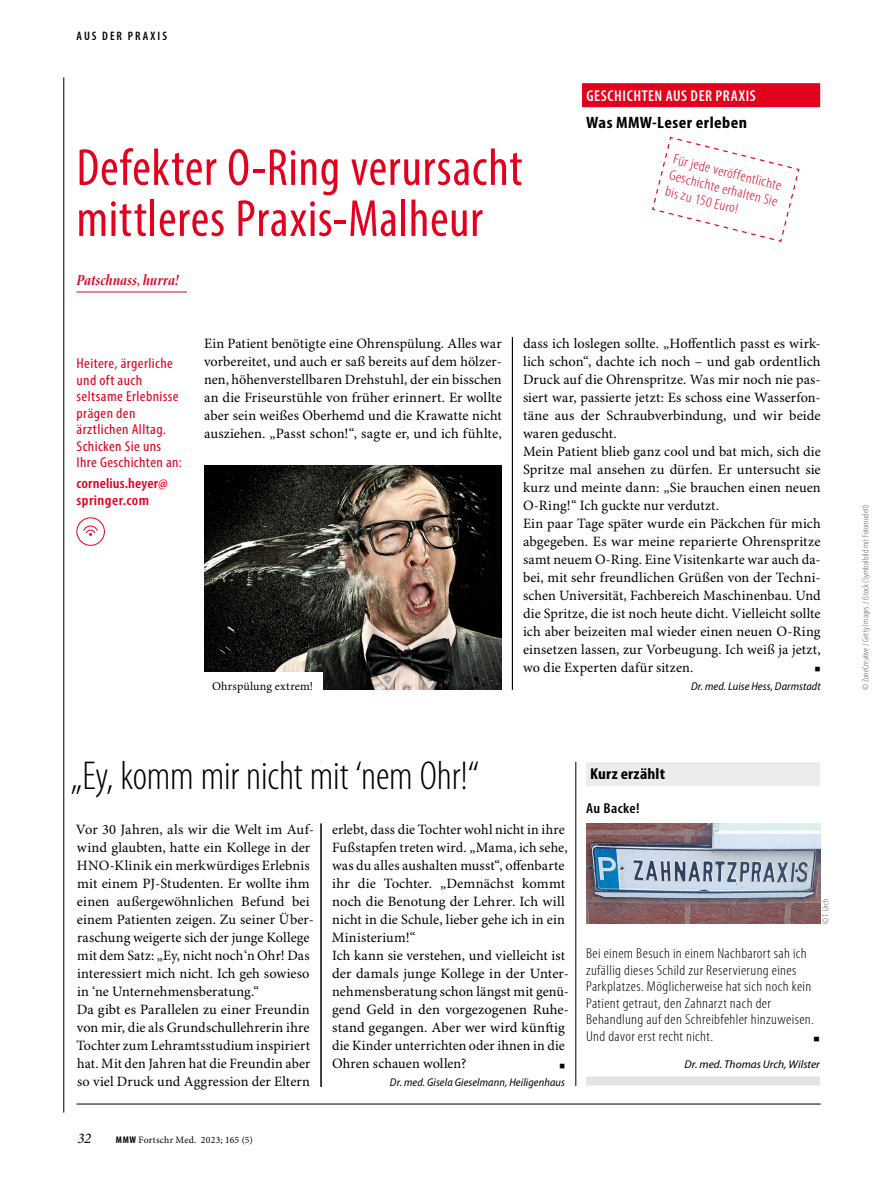
<style>
.page{position:relative;width:893px;height:1187px;background:#fff}
.page>*{position:absolute;margin:0;border:0;box-sizing:border-box;transform-origin:0 0}
.Title_kleinrot{font:condensed 52.5px/51px "Myriad Pro";letter-spacing:.015em;color:#e3001d}
.Title_klein_schmalro{font:300 condensed 40.5px "Myriad Pro";letter-spacing:-.005em;color:#000}
.t1{font:700 condensed 16.5px "Myriad Pro";letter-spacing:.025em;color:#000;scale:1.1 1}
.t2{font:600 condensed 15.75px "Myriad Pro";letter-spacing:.04em;color:#fff}
.SuperTitle_1rot{font:15.75px "Minion Pro Bold Cn It Disp";letter-spacing:.005em;color:#e3001d}
.Box_Heading_x{font:700 condensed 15.75px "Myriad Pro";letter-spacing:.01em;color:#000;scale:1.1 1}
.t3{font:italic 14.85px "Minion Pro";color:#000}
.Para_Box{font:300 condensed 14.4px/16.5px "Myriad Pro";letter-spacing:.02em;color:#000;scale:1.1 1}
.t4{font:condensed 14.4px/16.5px "Myriad Pro";letter-spacing:.025em;color:#e3001d;scale:1.1 1}
.t5{font:300 condensed 14.4px/16.5px "Myriad Pro";color:#e3001d;text-align:justify;scale:1.1 1}
.t6{font:600 condensed 14.4px/16.5px "Myriad Pro";letter-spacing:.01em;color:#e3001d;scale:1.1 1}
.Box_SectionHeading_x{font:600 condensed 14.4px "Myriad Pro";letter-spacing:.025em;color:#000;scale:1.1 1}
.Para_x{font:14.25px/18px "Minion Pro";letter-spacing:.005em;color:#000;text-align:justify}
.t7{font:600 condensed 12.3px "Myriad Pro";letter-spacing:.165em;color:#000}
.Image_Caption_x{font:12px "Minion Pro";letter-spacing:.015em;color:#000}
.Para_x-2{font:italic semi-condensed 11.25px "Myriad Pro";letter-spacing:.01em;color:#000}
.Para_Box_Linie{font:italic semi-condensed 11.25px "Myriad Pro";color:#000;scale:1.1 1}
.Para_x-3{font:10.5px "Arial Unicode MS";color:#000}
.Para_Box-2{font:10.5px "Arial Unicode MS";color:#000;scale:1.1 1}
.t8{font:9.75px "Minion Pro";letter-spacing:.025em;color:#000}
.Image_Source_x{font:300 condensed 9px "Myriad Pro";letter-spacing:.02em;color:#565655}
.s1{font-family:"Myriad Pro";font-weight:700;font-stretch:condensed}
</style>
<div class="page">
<hr style="left:77px;top:1103px;width:744px;height:1px;background:#000">
<hr style="left:64px;top:77px;width:1px;height:1035px;background:#000">
<div style="left:77px;top:517px;width:28px;height:28px;border:1px solid #e3001d;border-radius:50%"></div>
<svg style="left:83px;top:525px;width:15px;height:10px"></svg>
<div style="left:582px;top:83px;width:238px;height:24px;background:#e3001d"></div>
<svg style="left:652px;top:136px;width:148px;height:106px"></svg>
<hr style="left:321px;top:823px;width:1px;height:263px;background:#000">
<hr style="left:512px;top:337px;width:1px;height:352px;background:#000">
<hr style="left:77px;top:292px;width:110px;height:1px;background:#e3001d">
<div style="left:586px;top:762px;width:234px;height:24px;background:#ececec"></div>
<div style="left:586px;top:1076px;width:234px;height:9px;background:#e3e3e3"></div>
<img style="left:204px;top:466px;width:298px;height:224px">
<div style="left:204px;top:672px;width:119px;height:18px;background:#fff"></div>
<hr style="left:576px;top:761px;width:1px;height:324px;background:#000">
<img style="left:586px;top:823px;width:234px;height:100px">
<p class="t7" style="left:77px;top:29px;width:92px">AUS DER PRAXIS</p>
<p class="Title_kleinrot" style="left:77px;top:141px;width:447px">Defekter O-Ring verursacht mittleres Praxis-Malheur</p>
<p class="SuperTitle_1rot" style="left:77px;top:270px;width:103px">Patschnass, hurra!</p>
<p class="t2" style="left:586px;top:87px;width:171px">GESCHICHTEN AUS DER PRAXIS</p>
<p class="t1" style="left:586px;top:112px;width:148px">Was MMW-Leser erleben</p>
<p class="t5" style="left:675px;top:151px;width:102px;rotate:14deg">Für jede veröffentlichte Geschichte erhalten Sie bis zu 150 Euro!</p>
<p class="t4" style="left:77px;top:355px;width:97px">Heitere, ärgerliche und oft auch seltsame Erlebnisse prägen den ärztlichen Alltag.<br>Schicken Sie uns<br>Ihre Geschichten an:</p>
<p class="t6" style="left:77px;top:475px;width:84px">cornelius.heyer@ springer.com</p>
<p class="Para_x" style="left:204px;top:334px;width:299px">Ein Patient benötigte eine Ohrenspülung. Alles war vorbereitet, und auch er saß bereits auf dem hölzer&shy;nen, höhenverstellbaren Drehstuhl, der ein bisschen an die Friseurstühle von früher erinnert. Er wollte aber sein weißes Oberhemd und die Krawatte nicht ausziehen. „Passt schon!“, sagte er, und ich fühlte,</p>
<p class="Para_x" style="left:523px;top:334px;width:299px">dass ich loslegen sollte. „Hoffentlich passt es wirk&shy;lich schon“, dachte ich noch – und gab ordentlich Druck auf die Ohrenspritze. Was mir noch nie pas&shy;siert war, passierte jetzt: Es schoss eine Wasserfon&shy;täne aus der Schraubverbindung, und wir beide waren geduscht.</p>
<p class="Para_x" style="left:523px;top:442px;width:299px">Mein Patient blieb ganz cool und bat mich, sich die Spritze mal ansehen zu dürfen. Er untersucht sie kurz und meinte dann: „Sie brauchen einen neuen O-Ring!“ Ich guckte nur verdutzt.</p>
<p class="Para_x" style="left:523px;top:514px;width:299px">Ein paar Tage später wurde ein Päckchen für mich abgegeben. Es war meine reparierte Ohrenspritze samt neuem O-Ring. Eine Visitenkarte war auch da&shy;bei, mit sehr freundlichen Grüßen von der Techni&shy;schen Universität, Fachbereich Maschinenbau. Und die Spritze, die ist noch heute dicht. Vielleicht sollte ich aber beizeiten mal wieder einen neuen O-Ring einsetzen lassen, zur Vorbeugung. Ich weiß ja jetzt, wo die Experten dafür sitzen.</p>
<p class="Para_x-3" style="left:814px;top:662px;width:8px">■</p>
<p class="Para_x-2" style="left:691px;top:680px;width:131px">Dr. med. Luise Hess, Darmstadt</p>
<p class="Image_Caption_x" style="left:212px;top:679px;width:103px">Ohrspülung extrem!</p>
<p class="Title_klein_schmalro" style="left:70px;top:754px;width:411px">„Ey, komm mir nicht mit ‘nem Ohr!“</p>
<p class="Para_x" style="left:76px;top:820px;width:239px;text-align:left">Vor 30 Jahren, als wir die Welt im Auf&shy;wind glaubten, hatte ein Kollege in der HNO-Klinik ein merkwürdiges Erlebnis mit einem PJ-Studenten. Er wollte ihm einen außergewöhnlichen Befund bei einem Patienten zeigen. Zu seiner Über&shy;raschung weigerte sich der junge Kollege mit dem Satz: „Ey, nicht noch‘n Ohr! Das interessiert mich nicht. Ich geh sowieso in ‘ne Unternehmensberatung.“</p>
<p class="Para_x" style="left:76px;top:1000px;width:235px">Da gibt es Parallelen zu einer Freundin von mir, die als Grundschullehrerin ihre Tochter zum Lehramtsstudium inspiriert hat. Mit den Jahren hat die Freundin aber so viel Druck und Aggression der Eltern</p>
<p class="Para_x" style="left:332px;top:820px;width:237px;text-align:left">erlebt, dass die Tochter wohl nicht in ihre Fußstapfen treten wird. „Mama, ich sehe, was du alles aushalten musst“, offenbarte ihr die Tochter. „Demnächst kommt noch die Benotung der Lehrer. Ich will nicht in die Schule, lieber gehe ich in ein Ministerium!“</p>
<p class="Para_x" style="left:332px;top:946px;width:238px;text-align:left">Ich kann sie verstehen, und vielleicht ist der damals junge Kollege in der Unter&shy;nehmensberatung schon längst mit genü&shy;gend Geld in den vorgezogenen Ruhe&shy;stand gegangen. Aber wer wird künftig die Kinder unterrichten oder ihnen in die Ohren schauen wollen?</p>
<p class="Para_x-3" style="left:559px;top:1058px;width:8px">■</p>
<p class="Para_x-2" style="left:390px;top:1076px;width:177px">Dr. med. Gisela Gieselmann, Heiligenhaus</p>
<p class="t3" style="left:77px;top:1129px;width:15px">32</p>
<p class="t8" style="left:116px;top:1133px;width:138px"><span class="s1">MMW</span> Fortschr Med. 2023; 165 (5)</p>
<p class="Box_Heading_x" style="left:590px;top:764px;width:69px">Kurz erzählt</p>
<p class="Box_SectionHeading_x" style="left:586px;top:800px;width:50px">Au Backe!</p>
<p class="Image_Source_x" style="left:821px;top:923px;width:27px;rotate:-90deg">© T. Urch</p>
<p class="Para_Box" style="left:586px;top:945px;width:209px">Bei einem Besuch in einem Nachbarort sah ich zufällig dieses Schild zur Reservierung eines Parkplatzes. Möglicherweise hat sich noch kein Patient getraut, den Zahnarzt nach der Behandlung auf den Schreibfehler hinzuweisen.<br>Und davor erst recht nicht.</p>
<p class="Para_Box-2" style="left:813px;top:1031px;width:8px">■</p>
<p class="Para_Box_Linie" style="left:684px;top:1058px;width:125px">Dr. med. Thomas Urch, Wilster</p>
<p class="Image_Source_x" style="left:861px;top:689px;width:187px;rotate:-90deg">© ZoneCreative / Getty Images / iStock (Symbolbild mit Fotomodell)</p>
</div>
